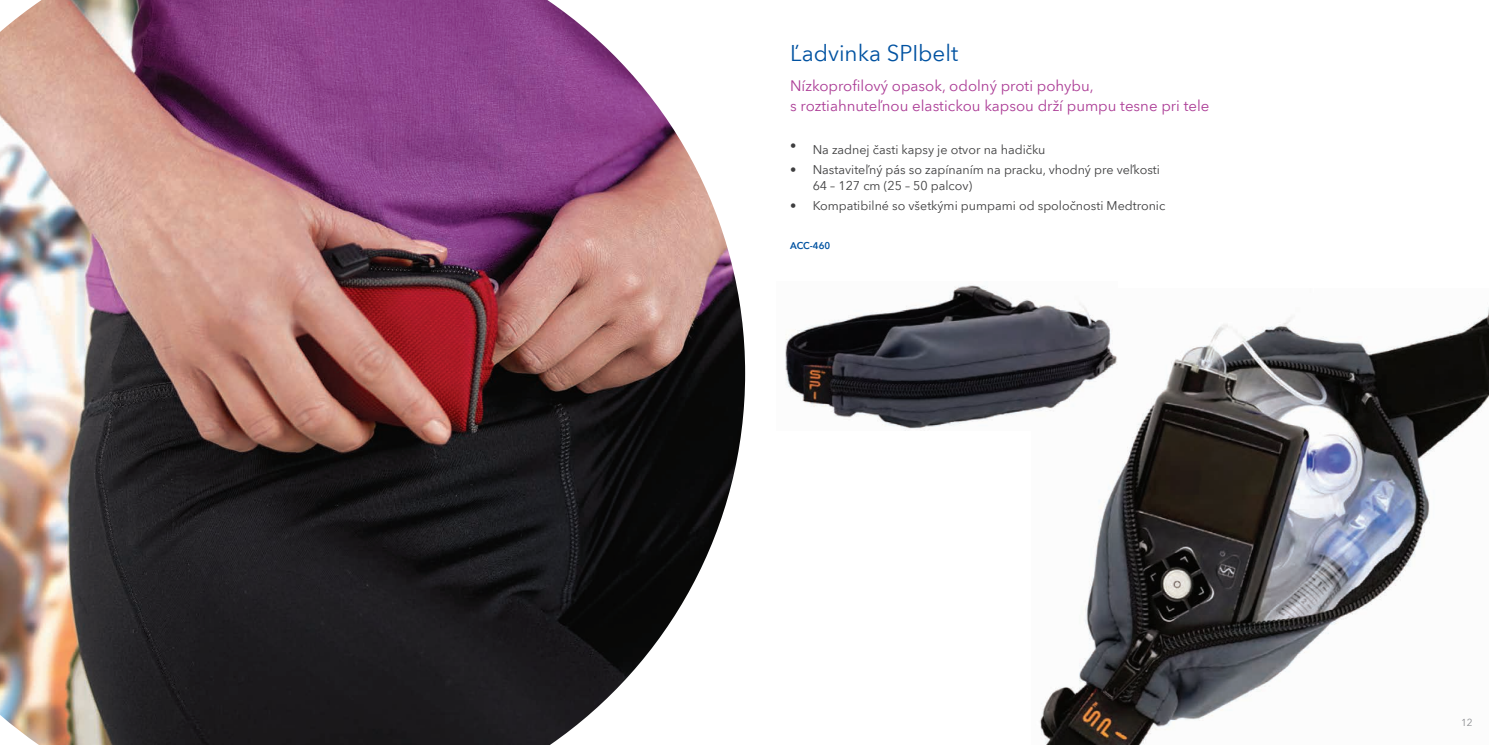
<style>
.page{position:relative;width:1489px;height:745px;background:#fff}
.page>*{position:absolute;margin:0;border:0;box-sizing:border-box;transform-origin:0 0}
.t1{font:22.5px "Avenir Next World";color:#0152a1}
.t2{font:15px/19.5px "Avenir Next World";color:#ac3d96}
.t3{font:12.5px/16.2px "Avenir Next World";color:#3e3e3f}
.t4{font:10px "Avenir Next World";color:#8a8c8f}
.t5{font:600 9.5px "Avenir Next World";letter-spacing:-.005em;color:#0152a1}
</style>
<div class="page">
<img style="left:0;top:0;width:745px;height:744px">
<img style="left:1039px;top:307px;width:450px;height:437px">
<img style="left:785px;top:285px;width:332px;height:145px">
<h1 class="t1" style="left:790px;top:35px;width:170px">Ľadvinka SPIbelt</h1>
<p class="t2" style="left:790px;top:77px;width:421px">Nízkoprofilový opasok, odolný proti pohybu,<br>s roztiahnuteľnou elastickou kapsou drží pumpu tesne pri tele</p>
<p class="t3" style="left:790px;top:141px;width:257px">• Na zadnej časti kapsy je otvor na hadičku</p>
<p class="t3" style="left:812px;top:161px;width:349px;text-indent:-22px">• Nastaviteľný pás so zapínaním na pracku, vhodný pre veľkosti<br>64 – 127 cm (25 – 50 palcov)</p>
<p class="t3" style="left:790px;top:197px;width:377px">• Kompatibilné so všetkými pumpami od spoločnosti Medtronic</p>
<p class="t5" style="left:790px;top:240px;width:42px">ACC-460</p>
<p class="t4" style="left:1461px;top:714px;width:13px">12</p>
</div>
